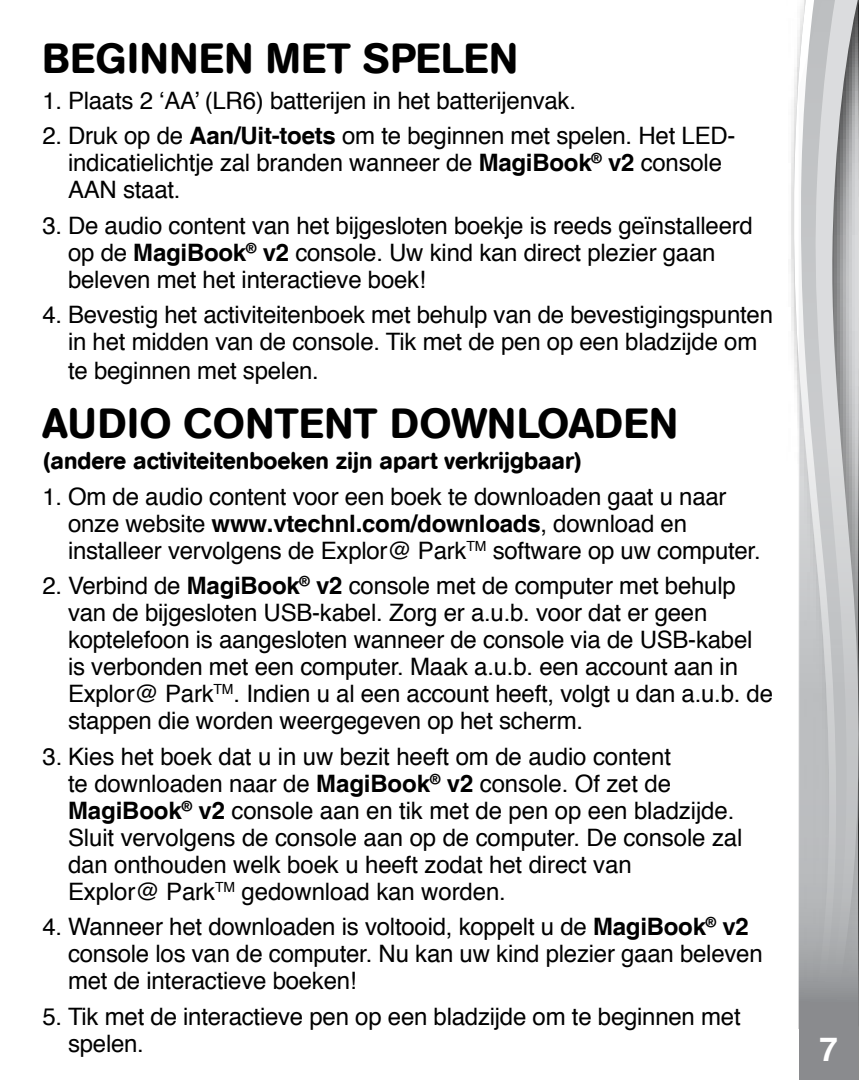
<style>
.page{position:relative;width:859px;height:1080px;background:#fff}
.page>*{position:absolute;margin:0;border:0;box-sizing:border-box;transform-origin:0 0}
.t1{font:500 42px "AG Book Rounded";letter-spacing:.02em;color:#000}
.t2{font:700 33px "Helvetica";color:#fff}
.t3{font:24px/27px "Helvetica";letter-spacing:-.01em;color:#000}
.t4{font:500 24px "AG Book Rounded";color:#000}
.s1{font-weight:700}
.s2{font-style:inherit}
</style>
<div class="page">
<div style="left:787px;top:0;width:71px;height:1080px;background:#000;opacity:.75"></div>
<svg style="left:793px;top:0;width:6px;height:1029px"></svg>
<svg style="left:799px;top:0;width:59px;height:1080px;background:#bcbdbf"></svg>
<div style="left:741px;top:1029px;width:58px;height:51px;background:#fff"></div>
<h1 class="t1" style="left:43px;top:43px;width:477px">BEGINNEN MET SPELEN</h1>
<p class="t3" style="left:43px;top:89px;width:535px">1. Plaats 2 ‘AA’ (LR6) batterijen in het batterijenvak.</p>
<p class="t3" style="left:68px;top:125px;width:669px;text-indent:-26px">2. Druk op de <span class="s1">Aan/Uit-toets</span> om te beginnen met spelen. Het LED&shy;indicatielichtje zal branden wanneer de <span class="s1">MagiBook</span><sup>®</sup> <span class="s1">v2</span> console<br>AAN staat.</p>
<p class="t3" style="left:68px;top:214px;width:686px;text-indent:-26px">3. De audio content van het bijgesloten boekje is reeds geïnstalleerd op de <span class="s1">MagiBook</span><sup>®</sup> <span class="s1">v2</span> console. Uw kind kan direct plezier gaan beleven met het interactieve boek!</p>
<p class="t3" style="left:68px;top:303px;width:706px;line-height:27.9px;text-indent:-26px">4. Bevestig het activiteitenboek met behulp van de bevestigingspunten in het midden van de console. Tik met de pen op een bladzijde om te beginnen met spelen.</p>
<h1 class="t1" style="left:43px;top:408px;width:637px">AUDIO CONTENT DOWNLOADEN</h1>
<p class="t4" style="left:43px;top:452px;width:541px">(andere activiteitenboeken zijn apart verkrijgbaar)</p>
<p class="t3" style="left:68px;top:485px;width:694px;text-indent:-26px">1. Om de audio content voor een boek te downloaden gaat u naar onze website <span class="s1">www.vtechnl.com/downloads</span>, download en installeer vervolgens de Explor@ Park<sup>TM</sup> software op uw computer.</p>
<p class="t3" style="left:68px;top:575px;width:706px;text-indent:-25px">2. Verbind de <span class="s1">MagiBook</span><sup>®</sup> <span class="s1">v2</span> console met de computer met behulp van de bijgesloten USB-kabel. Zorg er a.u.b. voor dat er geen koptelefoon is aangesloten wanneer de console via de USB-kabel is verbonden met een computer. Maak a.u.b. een account aan in Explor@ Park<sup>TM</sup>. Indien u al een account heeft, volgt u dan a.u.b. de stappen die worden weergegeven op het scherm.</p>
<p class="t3" style="left:68px;top:745px;width:676px;text-indent:-25px">3. Kies het boek dat u in uw bezit heeft om de audio content<br>te downloaden naar de <span class="s1">MagiBook</span><sup>®</sup> <span class="s1">v2</span> console. Of zet de <span class="s1">MagiBook</span><sup>®</sup> <span class="s1">v2</span> console aan en tik met de pen op een bladzijde.<br>Sluit vervolgens de console aan op de computer. De console zal dan onthouden welk boek u heeft zodat het direct van<br>Explor@ Park<sup>TM</sup> gedownload kan worden.</p>
<p class="t3" style="left:68px;top:916px;width:696px;text-indent:-26px">4. Wanneer het downloaden is voltooid, koppelt u de <span class="s1">MagiBook</span><sup>®</sup> <span class="s1">v2 </span>console los van de computer. Nu kan uw kind plezier gaan beleven met de interactieve boeken!</p>
<p class="t3" style="left:68px;top:1005px;width:674px;text-indent:-26px">5. Tik met de interactieve pen op een bladzijde om te beginnen met spelen.</p>
<h2 class="t2" style="left:820px;top:1022px;width:25px">7 <sup>7</sup><span class="s2">7</span></h2>
</div>
